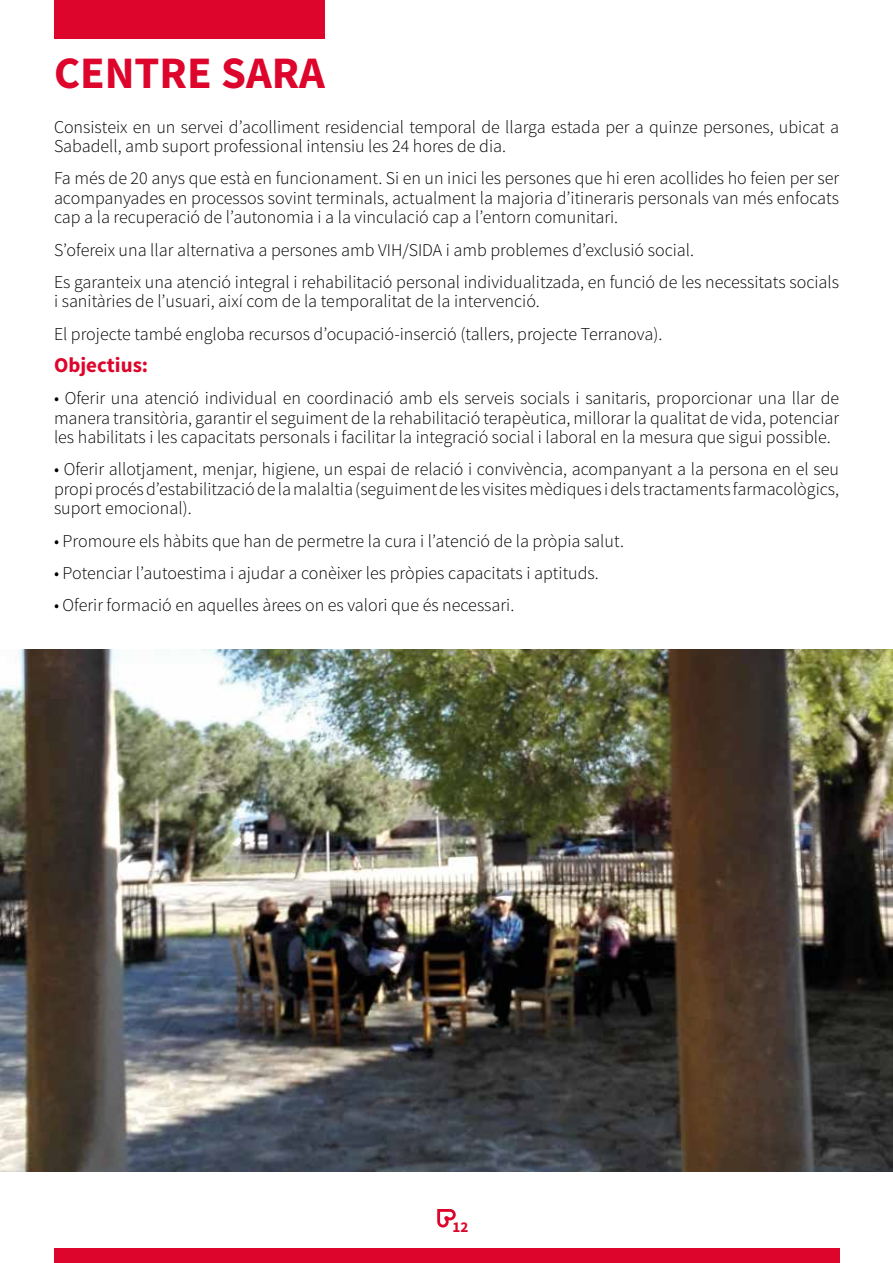
<style>
.page{position:relative;width:893px;height:1263px;background:#fff}
.page>*{position:absolute;margin:0;border:0;box-sizing:border-box;transform-origin:0 0}
.t1{font:700 45px "Source Sans Pro";color:#dd052b}
.t2{font:700 21px "Source Sans Pro";color:#dd052b}
.t3{font:300 18px/19.5px "Source Sans Pro";color:#000}
.t4{font:700 15px "Source Sans Pro";color:#dd052b}
</style>
<div class="page">
<svg style="left:437px;top:1209px;width:19px;height:18px"></svg>
<div style="left:54px;top:1248px;width:785px;height:15px;background:#dd052b"></div>
<div style="left:54px;top:0;width:271px;height:38px;background:#dd052b"></div>
<img style="left:0;top:649px;width:893px;height:522px">
<h1 class="t1" style="left:54px;top:44px;width:272px">CENTRE SARA</h1>
<p class="t3" style="left:54px;top:117px;width:787px">Consisteix en un servei d’acolliment residencial temporal de llarga estada per a quinze persones, ubicat a<br>Sabadell, amb suport professional intensiu les 24 hores de dia.</p>
<p class="t3" style="left:54px;top:169px;width:787px;text-align:justify">Fa més de 20 anys que està en funcionament. Si en un inici les persones que hi eren acollides ho feien per ser acompanyades en processos sovint terminals, actualment la majoria d’itineraris personals van més enfocats cap a la recuperació de l’autonomia i a la vinculació cap a l’entorn comunitari.</p>
<p class="t3" style="left:54px;top:234px;width:787px;line-height:32.2px">S’ofereix una llar alternativa a persones amb VIH/SIDA i amb problemes d’exclusió social.<br>Es garanteix una atenció integral i rehabilitació personal individualitzada, en funció de les necessitats socials</p>
<p class="t3" style="left:54px;top:285px;width:610px;line-height:32.2px">i sanitàries de l’usuari, així com de la temporalitat de la intervenció.<br>El projecte també engloba recursos d’ocupació-inserció (tallers, projecte Terranova).</p>
<p class="t2" style="left:54px;top:351px;width:96px">Objectius:</p>
<p class="t3" style="left:54px;top:388px;width:787px;text-align:justify">• Oferir una atenció individual en coordinació amb els serveis socials i sanitaris, proporcionar una llar de manera transitòria, garantir el seguiment de la rehabilitació terapèutica, millorar la qualitat de vida, potenciar les habilitats i les capacitats personals i facilitar la integració social i laboral en la mesura que sigui possible.</p>
<p class="t3" style="left:54px;top:460px;width:787px;text-align:justify">• Oferir allotjament, menjar, higiene, un espai de relació i convivència, acompanyant a la persona en el seu propi procés d’estabilització de la malaltia (seguiment de les visites mèdiques i dels tractaments farmacològics, suport emocional).</p>
<p class="t3" style="left:54px;top:531px;width:571px">• Promoure els hàbits que han de permetre la cura i l’atenció de la pròpia salut.</p>
<p class="t3" style="left:54px;top:563px;width:546px">• Potenciar l’autoestima i ajudar a conèixer les pròpies capacitats i aptituds.</p>
<p class="t3" style="left:54px;top:595px;width:462px">• Oferir formació en aquelles àrees on es valori que és necessari.</p>
<p class="t4" style="left:453px;top:1217px;width:17px">12</p>
</div>
